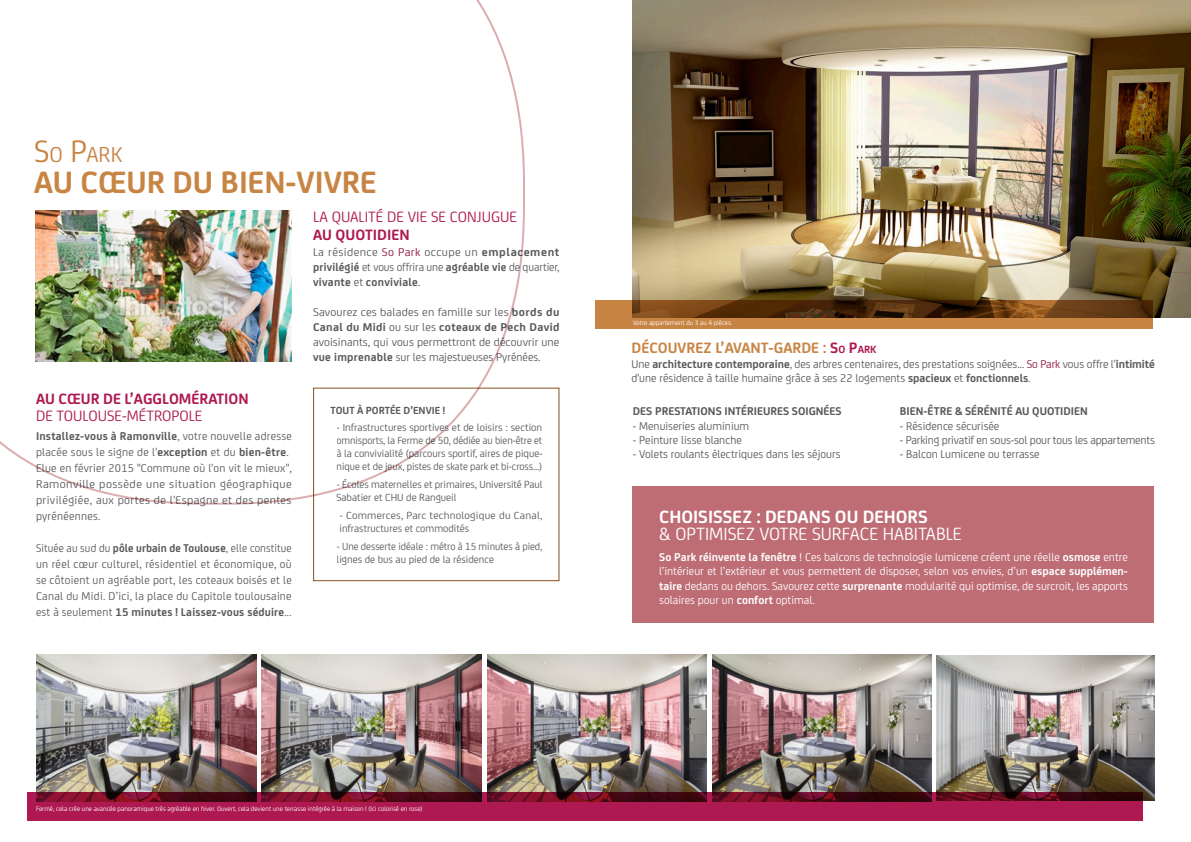
<style>
.page{position:relative;width:1191px;height:842px;background:#fff}
.page>*{position:absolute;margin:0;border:0;box-sizing:border-box;transform-origin:0 0}
.t1{font:700 33px "Nexity";color:#c88443}
.t2{font:23.1px "Nexity";color:#c88443}
.t3{font:19px "Nexity";color:#fff}
.t4{font:700 19px "Nexity";color:#fff}
.t5{font:16px "Nexity";color:#ad1950}
.t6{font:700 16px "Nexity";color:#ad1950}
.t7{font:700 16px "Nexity";color:#c88443}
.t8{font:12px/16px "Nexity";color:#57585a}
.t9{font:12px/14.4px "Nexity";color:#fff;text-align:justify}
.t10{font:12px/16px "Nexity";color:#57585a;text-align:justify;scale:.95 1}
.t11{font:12px/15px "Nexity";color:#57585a;text-align:justify;scale:1.04 1}
.t12{font:12px/15px "Nexity";color:#57585a;text-align:justify;scale:1.05 1}
.t13{font:12px/16px "Nexity";letter-spacing:.02em;color:#57585a}
.t14{font:700 12px "Nexity";color:#57585a}
.t15{font:11px/13px "Nexity";color:#57585a}
.t16{font:11px/13px "Nexity";color:#57585a;scale:1.05 1}
.t17{font:700 11px "Nexity";color:#57585a}
.t18{font:7px "Nexity";color:#fff}
.s1{font-size:33px}
.s2{font-weight:700}
.s3{color:#911444}
.s4{color:#ad1950}
.s5{font-size:11.2px;color:#ad1950}
</style>
<div class="page">
<img style="left:936px;top:655px;width:219px;height:146px">
<img style="left:37px;top:655px;width:219px;height:137px">
<img style="left:262px;top:655px;width:219px;height:137px">
<img style="left:487px;top:655px;width:219px;height:137px">
<img style="left:712px;top:655px;width:219px;height:137px">
<svg style="left:28px;top:792px;width:1114px;height:28px;background:#8f143d"></svg>
<div style="left:633px;top:486px;width:520px;height:136px;background:#be6d75"></div>
<img style="left:633px;top:0;width:558px;height:317px">
<div style="left:313px;top:388px;width:246px;height:193px;border:1px solid #855120"></div>
<svg style="left:595px;top:301px;width:558px;height:28px;background:#8b5626"></svg>
<svg style="left:0;top:0;width:525px;height:505px"></svg>
<p class="t2" style="left:34px;top:138px;width:90px"><span class="s1">S</span>O <span class="s1">P</span>ARK</p>
<p class="t1" style="left:34px;top:158px;width:344px">AU CŒUR DU BIEN-VIVRE</p>
<p class="t6" style="left:36px;top:386px;width:214px">AU CŒUR DE L’AGGLOMÉRATION</p>
<p class="t5" style="left:36px;top:404px;width:168px">DE TOULOUSE-MÉTROPOLE</p>
<p class="t13" style="left:36px;top:427px;width:257px"><span class="s2">Installez-vous à Ramonville</span>, votre nouvelle adresse placée sous le signe de l'<span class="s2">exception</span> et du <span class="s2">bien-être</span>.</p>
<p class="t8" style="left:36px;top:459px;width:257px;text-align:justify">Elue en février 2015 "Commune où l'on vit le mieux", Ramonville possède une situation géographique privilégiée, aux portes de l'Espagne et des pentes pyrénéennes.</p>
<p class="t10" style="left:36px;top:539px;width:271px">Située au sud du <span class="s2">pôle urbain de Toulouse</span>, elle constitue un réel cœur culturel, résidentiel et économique, où se côtoient un agréable port, les coteaux boisés et le Canal du Midi. D’ici, la place du Capitole toulousaine est à seulement <span class="s2">15 minutes ! Laissez-vous séduire</span>...</p>
<p class="t5" style="left:313px;top:206px;width:205px">LA QUALITÉ DE VIE SE CONJUGUE</p>
<p class="t6" style="left:313px;top:223px;width:98px">AU QUOTIDIEN</p>
<p class="t12" style="left:313px;top:244px;width:236px">La résidence <span class="s3">So Park</span> occupe un <span class="s2">emplacement privilégié</span> et vous offrira une <span class="s2">agréable vie</span> de quartier, <span class="s2">vivante</span> et <span class="s2">conviviale</span>.</p>
<p class="t11" style="left:313px;top:304px;width:238px">Savourez ces balades en famille sur les <span class="s2">bords du Canal du Midi</span> ou sur les <span class="s2">coteaux de Pech David </span>avoisinants, qui vous permettront de découvrir une <span class="s2">vue imprenable</span> sur les majestueuses Pyrénées.</p>
<p class="t17" style="left:330px;top:402px;width:116px">TOUT À PORTÉE D’ENVIE !</p>
<p class="t15" style="left:337px;top:420px;width:207px;text-align:justify">- Infrastructures sportives et de loisirs : section omnisports, la Ferme de 50, dédiée au bien-être et à la convivialité (parcours sportif, aires de pique&shy;nique et de jeux, pistes de skate park et bi-cross…)</p>
<p class="t15" style="left:336px;top:477px;width:208px">- Écoles maternelles et primaires, Université Paul<br>Sabatier et CHU de Rangueil</p>
<p class="t16" style="left:339px;top:508px;width:195px">- Commerces, Parc technologique du Canal, infrastructures et commodités</p>
<p class="t15" style="left:337px;top:539px;width:207px">- Une desserte idéale : métro à 15 minutes à pied, lignes de bus au pied de la résidence</p>
<p class="t18" style="left:633px;top:317px;width:101px">Votre appartement du 3 au 4 pièces.</p>
<p class="t7" style="left:631px;top:336px;width:246px">DÉCOUVREZ L’AVANT-GARDE : <span class="s4">S</span><span class="s5">O</span> <span class="s4">P</span><span class="s5">ARK</span></p>
<p class="t8" style="left:631px;top:356px;width:525px;line-height:14.4px">Une <span class="s2">architecture contemporaine</span>, des arbres centenaires, des prestations soignées… <span class="s3">So Park</span> vous offre l'<span class="s2">intimité </span>d'une résidence à taille humaine grâce à ses 22 logements <span class="s2">spacieux</span> et <span class="s2">fonctionnels</span>.</p>
<p class="t14" style="left:633px;top:402px;width:210px">DES PRESTATIONS INTÉRIEURES SOIGNÉES</p>
<p class="t8" style="left:633px;top:417px;width:118px">- Menuiseries aluminium</p>
<p class="t8" style="left:633px;top:431px;width:110px">- Peinture lisse blanche</p>
<p class="t8" style="left:633px;top:446px;width:209px">- Volets roulants électriques dans les séjours</p>
<p class="t14" style="left:900px;top:402px;width:189px">BIEN-ÊTRE &amp; SÉRÉNITÉ AU QUOTIDIEN</p>
<p class="t8" style="left:900px;top:417px;width:101px">- Résidence sécurisée</p>
<p class="t8" style="left:900px;top:431px;width:256px">- Parking privatif en sous-sol pour tous les appartements</p>
<p class="t8" style="left:900px;top:446px;width:141px">- Balcon Lumicene ou terrasse</p>
<p class="t4" style="left:659px;top:503px;width:270px">CHOISISSEZ : DEDANS OU DEHORS</p>
<p class="t3" style="left:659px;top:520px;width:304px">&amp; OPTIMISEZ VOTRE SURFACE HABITABLE</p>
<p class="t9" style="left:659px;top:549px;width:470px"><span class="s2">So Park réinvente la fenêtre</span> ! Ces balcons de technologie lumicene créent une réelle <span class="s2">osmose</span> entre l’intérieur et l’extérieur et vous permettent de disposer, selon vos envies, d’un <span class="s2">espace supplémen&shy;taire</span> dedans ou dehors. Savourez cette <span class="s2">surprenante</span> modularité qui optimise, de surcroit, les apports solaires pour un <span class="s2">confort</span> optimal.</p>
<p class="t18" style="left:36px;top:803px;width:388px">Fermé, cela crée une avancée panoramique très agréable en hiver. Ouvert, cela devient une terrasse intégrée à la maison ! (Ici colorisé en rose)</p>
</div>
